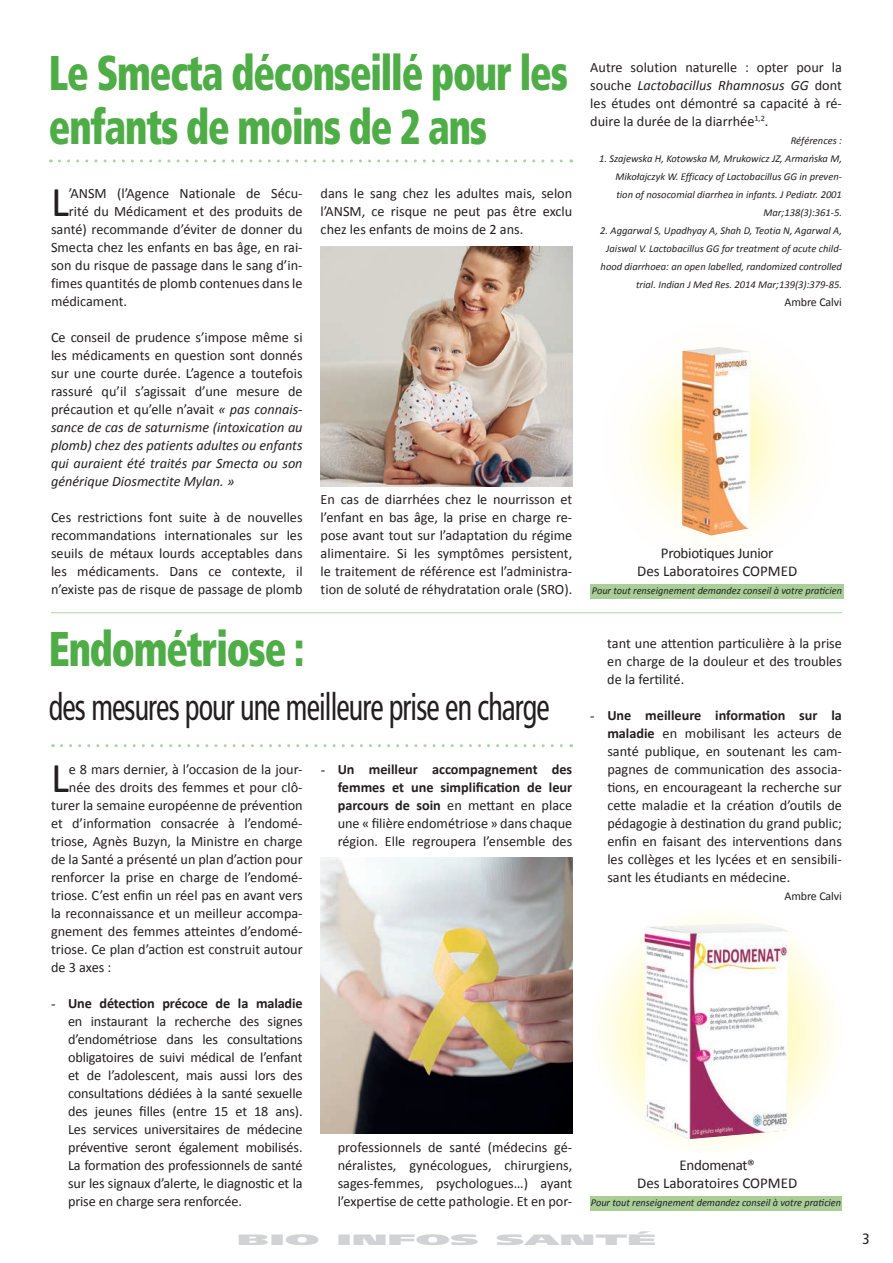
<style>
.page{position:relative;width:893px;height:1263px;background:#fff}
.page>*{position:absolute;margin:0;border:0;box-sizing:border-box;transform-origin:0 0}
.t1{font:900 condensed 48.75px/54px "Frutiger";letter-spacing:-.03em;color:#4fad47;scale:.8 1}
.t2{font:42.6px "Calibri";color:#231f20}
.t3{font:condensed 37.5px "Frutiger";letter-spacing:-.03em;color:#231f20;scale:.8 1}
.t4{font:15px/18px "Calibri";letter-spacing:-.01em;color:#231f20;text-align:center}
.t5{font:900 15px "Frutiger";color:#d1d2d4;scale:2.8 1}
.t6{font:condensed 15px "Frutiger";color:#231f20}
.t7{font:14.25px/18px "Calibri";color:#231f20;text-align:justify}
.t8{font:12px "Calibri";letter-spacing:-.01em;color:#231f20}
.t9{font:italic 10.5px/18px "Calibri";color:#231f20;text-align:right}
.s1{font-style:italic}
.s2{font-family:"Times New Roman";font-size:13.5px}
.s3{font-weight:700}
</style>
<div class="page">
<svg style="left:601px;top:915px;width:233px;height:233px"></svg>
<img style="left:321px;top:247px;width:251px;height:239px">
<hr style="left:51px;top:612px;width:791px;height:1px;background:#4fad47">
<svg style="left:61px;top:744px;width:511px;height:3px"></svg>
<img style="left:321px;top:857px;width:251px;height:277px">
<div style="left:590px;top:1196px;width:252px;height:14px;background:#a9ce98"></div>
<svg style="left:634px;top:364px;width:168px;height:172px"></svg>
<div style="left:590px;top:584px;width:254px;height:14px;background:#a9ce98"></div>
<svg style="left:59px;top:159px;width:513px;height:3px"></svg>
<img style="left:644px;top:923px;width:109px;height:203px">
<img style="left:682px;top:347px;width:69px;height:188px">
<h1 class="t1" style="left:49px;top:46px;width:650px">Le Smecta déconseillé pour les enfants de moins de 2 ans</h1>
<h2 class="t2" style="left:51px;top:175px;width:19px">L</h2>
<p class="t7" style="left:69px;top:184px;width:235px">’ANSM (l’Agence Nationale de Sécu-</p>
<p class="t7" style="left:69px;top:202px;width:235px">rité du Médicament et des produits de</p>
<p class="t7" style="left:51px;top:220px;width:253px">santé) recommande d’éviter de donner du</p>
<p class="t7" style="left:51px;top:238px;width:253px">Smecta chez les enfants en bas âge, en rai-</p>
<p class="t7" style="left:51px;top:256px;width:253px">son du risque de passage dans le sang d’in-</p>
<p class="t7" style="left:51px;top:274px;width:253px">fimes quantités de plomb contenues dans le</p>
<p class="t7" style="left:51px;top:292px;width:78px">médicament.</p>
<p class="t7" style="left:51px;top:328px;width:253px">Ce conseil de prudence s’impose même si les médicaments en question sont donnés sur une courte durée. L’agence a toutefois rassuré qu’il s’agissait d’une mesure de précaution et qu’elle n’avait <span class="s1">« pas connais&shy;sance de cas de saturnisme (intoxication au plomb) chez des patients adultes ou enfants qui auraient été traités par Smecta ou son générique Diosmectite Mylan. »</span></p>
<p class="t7" style="left:51px;top:508px;width:253px">Ces restrictions font suite à de nouvelles recommandations internationales sur les seuils de métaux lourds acceptables dans les médicaments. Dans ce contexte, il n’existe pas de risque de passage de plomb</p>
<p class="t7" style="left:321px;top:184px;width:253px">dans le sang chez les adultes mais, selon l’ANSM, ce risque ne peut pas être exclu chez les enfants de moins de 2 ans.</p>
<p class="t7" style="left:321px;top:490px;width:253px">En cas de diarrhées chez le nourrisson et l’enfant en bas âge, la prise en charge re&shy;pose avant tout sur l’adaptation du régime alimentaire. Si les symptômes persistent, le traitement de référence est l’administra&shy;tion de soluté de réhydratation orale (SRO).</p>
<h1 class="t1" style="left:49px;top:622px;width:321px">Endométriose :</h1>
<h3 class="t3" style="left:49px;top:685px;width:628px">des mesures pour une meilleure prise en charge</h3>
<h2 class="t2" style="left:51px;top:751px;width:19px">L</h2>
<p class="t7" style="left:69px;top:760px;width:235px">e 8 mars dernier, à l’occasion de la jour-</p>
<p class="t7" style="left:69px;top:778px;width:235px">née des droits des femmes et pour clô-</p>
<p class="t7" style="left:51px;top:796px;width:253px">turer la semaine européenne de prévention</p>
<p class="t7" style="left:51px;top:814px;width:253px">et d’information consacrée à l’endomé-</p>
<p class="t7" style="left:51px;top:832px;width:253px">triose, Agnès Buzyn, la Ministre en charge</p>
<p class="t7" style="left:51px;top:850px;width:253px">de la Santé a présenté un plan d’action pour</p>
<p class="t7" style="left:51px;top:868px;width:253px">renforcer la prise en charge de l’endomé-</p>
<p class="t7" style="left:51px;top:886px;width:253px">triose. C’est enfin un réel pas en avant vers</p>
<p class="t7" style="left:51px;top:904px;width:253px">la reconnaissance et un meilleur accompa-</p>
<p class="t7" style="left:51px;top:922px;width:253px">gnement des femmes atteintes d’endomé-</p>
<p class="t7" style="left:51px;top:940px;width:253px">triose. Ce plan d’action est construit autour</p>
<p class="t7" style="left:51px;top:958px;width:62px">de 3 axes :</p>
<p class="t7" style="left:68px;top:994px;width:236px;text-indent:-17px"><span class="s2">-</span> <span class="s3">Une détection précoce de la maladie </span>en instaurant la recherche des signes d’endométriose dans les consultations obligatoires de suivi médical de l’enfant et de l’adolescent, mais aussi lors des consultations dédiées à la santé sexuelle des jeunes filles (entre 15 et 18 ans).<br>Les services universitaires de médecine préventive seront également mobilisés.<br>La formation des professionnels de santé sur les signaux d’alerte, le diagnostic et la prise en charge sera renforcée.</p>
<p class="t7" style="left:338px;top:760px;width:236px;text-indent:-17px"><span class="s2">-</span> <span class="s3">Un meilleur accompagnement des femmes et une simplification de leur parcours de soin</span> en mettant en place une « filière endométriose » dans chaque région. Elle regroupera l’ensemble des</p>
<p class="t7" style="left:338px;top:1138px;width:236px">professionnels de santé (médecins gé&shy;néralistes, gynécologues, chirurgiens, sages-femmes, psychologues…) ayant l’expertise de cette pathologie. Et en por-</p>
<p class="t7" style="left:590px;top:58px;width:253px">Autre solution naturelle : opter pour la souche <span class="s1">Lactobacillus Rhamnosus GG</span> dont les études ont démontré sa capacité à ré&shy;duire la durée de la diarrhée<sup>1,2</sup>.</p>
<p class="t9" style="left:791px;top:131px;width:53px">Références :</p>
<p class="t9" style="left:599px;top:149px;width:244px">1. Szajewska H, Kotowska M, Mrukowicz JZ, Armańska M, Mikołajczyk W. Efficacy of Lactobacillus GG in preven&shy;tion of nosocomial diarrhea in infants. J Pediatr. 2001<br>Mar;138(3):361-5.</p>
<p class="t9" style="left:600px;top:221px;width:243px">2. Aggarwal S, Upadhyay A, Shah D, Teotia N, Agarwal A, Jaiswal V. Lactobacillus GG for treatment of acute child&shy;hood diarrhoea: an open labelled, randomized controlled trial. Indian J Med Res. 2014 Mar;139(3):379-85.</p>
<p class="t8" style="left:784px;top:295px;width:59px">Ambre Calvi</p>
<p class="t4" style="left:637px;top:543px;width:162px">Probiotiques Junior<br>Des Laboratoires COPMED</p>
<p class="t9" style="left:592px;top:581px;width:252px">Pour tout renseignement demandez conseil à votre praticien</p>
<p class="t7" style="left:607px;top:634px;width:236px">tant une attention particulière à la prise en charge de la douleur et des troubles de la fertilité.</p>
<p class="t7" style="left:607px;top:706px;width:236px;text-indent:-17px"><span class="s2">-</span> <span class="s3">Une meilleure information sur la maladie</span> en mobilisant les acteurs de santé publique, en soutenant les cam&shy;pagnes de communication des associa&shy;tions, en encourageant la recherche sur cette maladie et la création d’outils de pédagogie à destination du grand public; enfin en faisant des interventions dans les collèges et les lycées et en sensibili&shy;sant les étudiants en médecine.</p>
<p class="t8" style="left:784px;top:889px;width:59px">Ambre Calvi</p>
<p class="t4" style="left:637px;top:1155px;width:162px">Endomenat®<br>Des Laboratoires COPMED</p>
<p class="t9" style="left:591px;top:1193px;width:252px">Pour tout renseignement demandez conseil à votre praticien</p>
<p class="t5" style="left:237px;top:1230px;width:151px">BIO INFOS SANTÉ</p>
<p class="t6" style="left:862px;top:1230px;width:9px">3</p>
</div>
